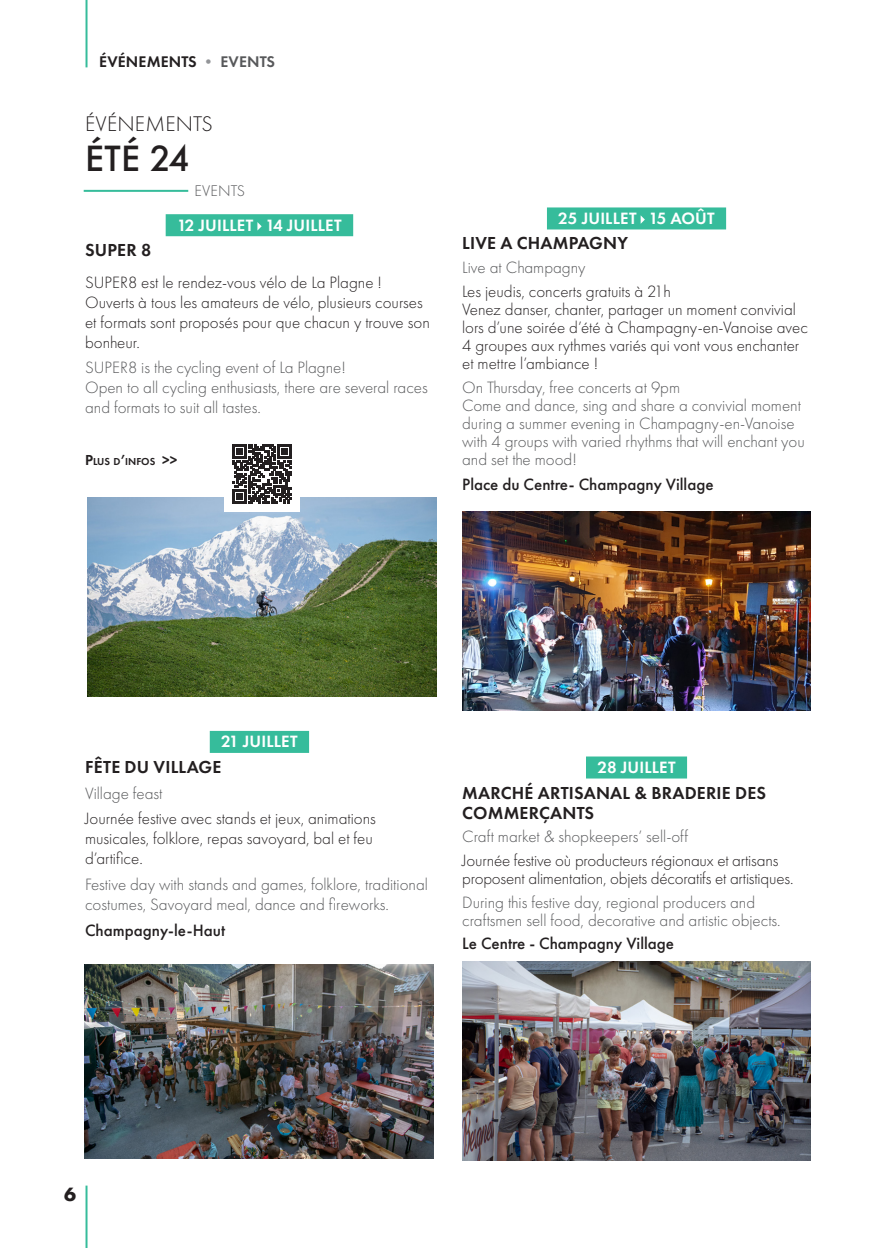
<style>
.page{position:relative;width:896px;height:1248px;background:#fff}
.page>*{position:absolute;margin:0;border:0;box-sizing:border-box;transform-origin:0 0}
.t1{font:500 38px "Futura PT";color:#231f20}
.t2{font:300 22px "Futura PT";letter-spacing:.01em;color:#231f20}
.t3{font:700 20px "Futura PT";color:#231f20}
.NOM_EVENT{font:600 18px/20px "Futura PT";letter-spacing:.01em;color:#231f20}
.TITRE_EVENT_ANGLAIS{font:300 17px/20px "Futura PT";color:#231f20}
.TEXTE_EVENT_ANGLAIS{font:300 17px/18px "Futura PT";color:#57585a}
.t4{font:500 17px "Futura PT";color:#231f20}
.TITRE_EVENT_ANGLAIS-2{font:300 17px "Futura PT";color:#57585a}
.TEXTE_EVENT_ANGLAIS-2{font:600 17px "Futura PT";letter-spacing:.01em;color:#fff}
.t5{font:600 16px "Futura PT";letter-spacing:.01em;color:#231f20}
.t6{font:300 16px "Futura PT";letter-spacing:.01em;color:#57585a}
.t7{font:600 10.4px "Futura PT";color:#231f20}
.s1{color:#939598}
.s2{color:#57585a}
.s3{font-size:15px}
</style>
<div class="page">
<hr style="left:84px;top:190px;width:104px;height:2px;background:#36bc9b">
<hr style="left:85px;top:1185px;width:2px;height:62px;background:#36bc9b">
<hr style="left:85px;top:0;width:2px;height:67px;background:#36bc9b">
<div style="left:166px;top:214px;width:187px;height:22px;background:#36bc9b"></div>
<div style="left:210px;top:730px;width:99px;height:22px;background:#36bc9b"></div>
<svg style="left:257px;top:222px;width:5px;height:8px"></svg>
<img style="left:85px;top:964px;width:348px;height:194px">
<div style="left:547px;top:207px;width:179px;height:22px;background:#36bc9b"></div>
<div style="left:586px;top:756px;width:101px;height:22px;background:#36bc9b"></div>
<svg style="left:640px;top:215px;width:5px;height:9px"></svg>
<img style="left:462px;top:961px;width:349px;height:198px">
<img style="left:462px;top:512px;width:349px;height:198px">
<img style="left:87px;top:497px;width:349px;height:199px">
<div style="left:224px;top:436px;width:76px;height:76px;background:#fff"></div>
<svg style="left:232px;top:444px;width:59px;height:59px"></svg>
<p class="t5" style="left:99px;top:52px;width:177px">ÉVÉNEMENTS <span class="s1">•</span> <span class="s2">EVENTS</span></p>
<p class="t2" style="left:85px;top:111px;width:129px">ÉVÉNEMENTS</p>
<p class="t1" style="left:85px;top:136px;width:106px">ÉTÉ 24</p>
<p class="t6" style="left:195px;top:181px;width:52px">EVENTS</p>
<p class="TEXTE_EVENT_ANGLAIS-2" style="left:177px;top:214px;width:166px">12 JUILLET 14 JUILLET</p>
<p class="NOM_EVENT" style="left:85px;top:240px;width:68px">SUPER 8</p>
<p class="TITRE_EVENT_ANGLAIS" style="left:85px;top:272px;width:298px">SUPER8 est le rendez-vous vélo de La Plagne !</p>
<p class="TITRE_EVENT_ANGLAIS" style="left:85px;top:292px;width:346px">Ouverts à tous les amateurs de vélo, plusieurs courses et formats sont proposés pour que chacun y trouve son bonheur.</p>
<p class="TEXTE_EVENT_ANGLAIS" style="left:85px;top:358px;width:344px;line-height:20px">SUPER8 is the cycling event of La Plagne!<br>Open to all cycling enthusiasts, there are several races and formats to suit all tastes.</p>
<p class="t7" style="left:85px;top:454px;width:94px"><span class="s3">P</span>LUS D<span class="s3">’</span>INFOS <span class="s3">&gt;&gt;</span></p>
<p class="TEXTE_EVENT_ANGLAIS-2" style="left:558px;top:207px;width:158px">25 JUILLET 15 AOÛT</p>
<p class="NOM_EVENT" style="left:462px;top:233px;width:167px">LIVE A CHAMPAGNY</p>
<p class="TITRE_EVENT_ANGLAIS-2" style="left:462px;top:258px;width:125px">Live at Champagny</p>
<p class="TITRE_EVENT_ANGLAIS" style="left:462px;top:281px;width:210px">Les jeudis, concerts gratuits à 21h</p>
<p class="TITRE_EVENT_ANGLAIS" style="left:462px;top:300px;width:347px;line-height:18px">Venez danser, chanter, partager un moment convivial lors d’une soirée d’été à Champagny-en-Vanoise avec 4 groupes aux rythmes variés qui vont vous enchanter et mettre l’ambiance !</p>
<p class="TEXTE_EVENT_ANGLAIS" style="left:462px;top:378px;width:344px">On Thursday, free concerts at 9pm<br>Come and dance, sing and share a convivial moment during a summer evening in Champagny-en-Vanoise with 4 groups with varied rhythms that will enchant you and set the mood!</p>
<p class="t4" style="left:462px;top:474px;width:253px">Place du Centre- Champagny Village</p>
<p class="TEXTE_EVENT_ANGLAIS-2" style="left:221px;top:730px;width:78px">21 JUILLET</p>
<p class="NOM_EVENT" style="left:85px;top:756px;width:138px">FÊTE DU VILLAGE</p>
<p class="TITRE_EVENT_ANGLAIS-2" style="left:85px;top:783px;width:79px">Village feast</p>
<p class="TITRE_EVENT_ANGLAIS" style="left:85px;top:808px;width:292px">Journée festive avec stands et jeux, animations musicales, folklore, repas savoyard, bal et feu d’artifice.</p>
<p class="TEXTE_EVENT_ANGLAIS" style="left:85px;top:874px;width:344px;line-height:20px">Festive day with stands and games, folklore, traditional costumes, Savoyard meal, dance and fireworks.</p>
<p class="t4" style="left:85px;top:919px;width:142px">Champagny-le-Haut</p>
<p class="TEXTE_EVENT_ANGLAIS-2" style="left:597px;top:756px;width:80px">28 JUILLET</p>
<p class="NOM_EVENT" style="left:462px;top:782px;width:305px">MARCHÉ ARTISANAL &amp; BRADERIE DES<br>COMMERÇANTS</p>
<p class="TITRE_EVENT_ANGLAIS-2" style="left:462px;top:826px;width:227px">Craft market &amp; shopkeepers’ sell-off</p>
<p class="TITRE_EVENT_ANGLAIS" style="left:462px;top:851px;width:333px;line-height:18px">Journée festive où producteurs régionaux et artisans proposent alimentation, objets décoratifs et artistiques.</p>
<p class="TEXTE_EVENT_ANGLAIS" style="left:462px;top:893px;width:320px">During this festive day, regional producers and craftsmen sell food, decorative and artistic objects.</p>
<p class="t4" style="left:462px;top:933px;width:213px">Le Centre - Champagny Village</p>
<p class="t3" style="left:64px;top:1181px;width:13px">6</p>
</div>
